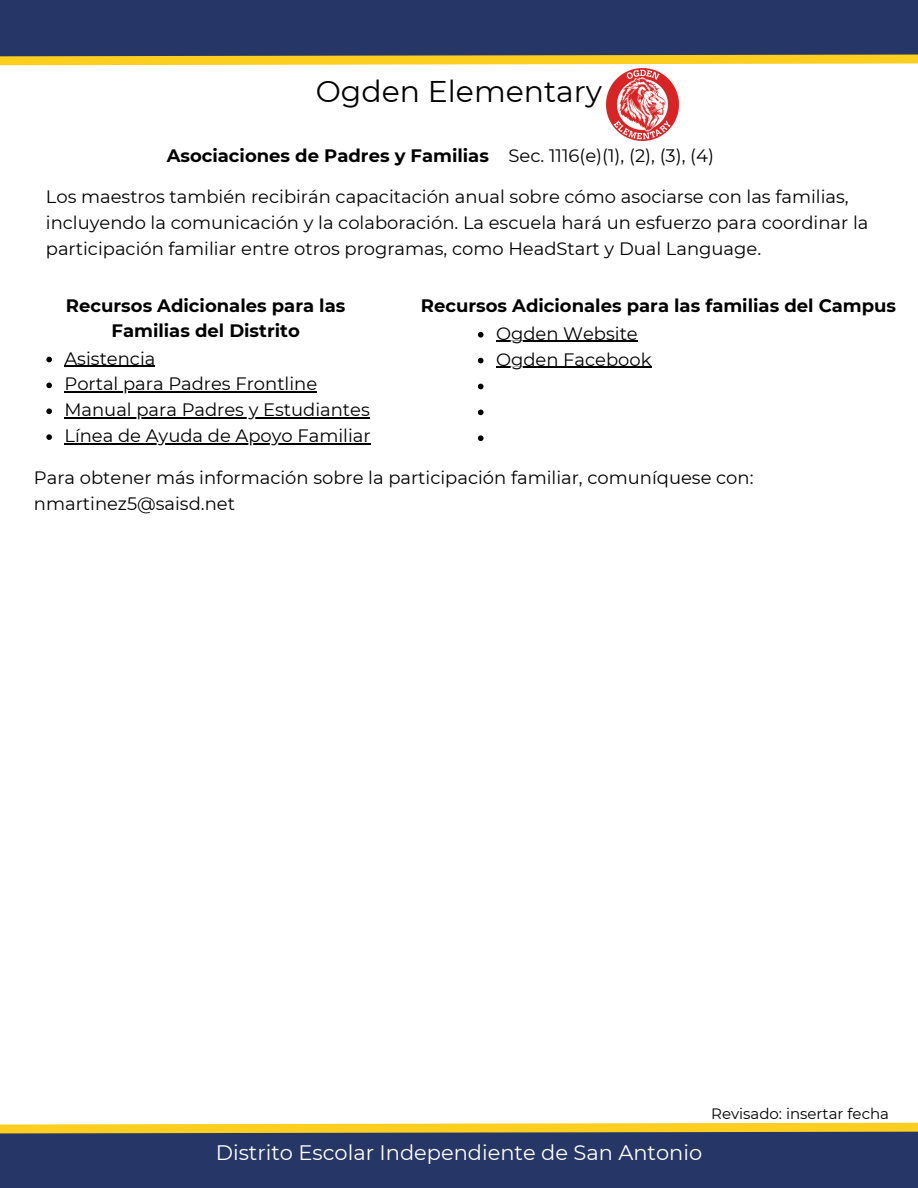
<style>
.page{position:relative;width:918px;height:1188px;background:#fff}
.page>*{position:absolute;margin:0;border:0;box-sizing:border-box;transform-origin:0 0}
.t1{font:30px "Montserrat";color:#000}
.t2{font:21px "Montserrat";color:#fff}
.t3{font:18px/25.8px "Montserrat";color:#000}
.t4{font:700 18px/24.8px "Montserrat";color:#000;text-align:center}
.t5{font:15px "Montserrat";color:#000}
</style>
<div class="page">
<div style="left:0;top:0;width:918px;height:59px;background:#253667"></div>
<svg style="left:0;top:54px;width:918px;height:12px"></svg>
<div style="left:0;top:1129px;width:918px;height:59px;background:#253667"></div>
<svg style="left:0;top:1122px;width:918px;height:12px"></svg>
<img style="left:607px;top:68px;width:72px;height:72px">
<svg style="left:46px;top:357px;width:6px;height:5px"></svg>
<hr style="left:64px;top:366px;width:91px;height:1px;background:#000">
<svg style="left:46px;top:383px;width:6px;height:5px"></svg>
<hr style="left:64px;top:392px;width:171px;height:1px;background:#000">
<hr style="left:235px;top:392px;width:82px;height:1px;background:#000">
<svg style="left:46px;top:408px;width:6px;height:6px"></svg>
<hr style="left:64px;top:417px;width:306px;height:2px;background:#000">
<svg style="left:46px;top:434px;width:6px;height:6px"></svg>
<hr style="left:64px;top:443px;width:307px;height:1px;background:#000">
<svg style="left:478px;top:332px;width:6px;height:6px"></svg>
<hr style="left:496px;top:341px;width:142px;height:1px;background:#000">
<svg style="left:478px;top:358px;width:6px;height:5px"></svg>
<hr style="left:496px;top:367px;width:155px;height:1px;background:#000">
<svg style="left:478px;top:384px;width:6px;height:5px"></svg>
<svg style="left:478px;top:410px;width:6px;height:5px"></svg>
<svg style="left:478px;top:435px;width:6px;height:6px"></svg>
<h1 class="t1" style="left:316px;top:73px;width:288px">Ogden Elementary</h1>
<p class="t4" style="left:167px;top:143px;width:324px">Asociaciones de Padres y Familias</p>
<h2 class="t3" style="left:508px;top:143px;width:207px">Sec. 1116(e)(1), (2), (3), (4)</h2>
<p class="t3" style="left:46px;top:184px;width:824px">Los maestros también recibirán capacitación anual sobre cómo asociarse con las familias, incluyendo la comunicación y la colaboración. La escuela hará un esfuerzo para coordinar la participación familiar entre otros programas, como HeadStart y Dual Language.</p>
<p class="t4" style="left:421px;top:293px;width:477px">Recursos Adicionales para las familias del Campus</p>
<h3 class="t3" style="left:496px;top:320px;width:143px">Ogden Website</h3>
<p class="t3" style="left:496px;top:346px;width:157px">Ogden Facebook</p>
<h3 class="t4" style="left:66px;top:293px;width:281px">Recursos Adicionales para las<br>Familias del Distrito</h3>
<h4 class="t3" style="left:64px;top:345px;width:92px">Asistencia</h4>
<h4 class="t3" style="left:64px;top:371px;width:254px">Portal para Padres Frontline</h4>
<h3 class="t3" style="left:64px;top:397px;width:307px">Manual para Padres y Estudiantes</h3>
<p class="t3" style="left:64px;top:423px;width:308px">Línea de Ayuda de Apoyo Familiar</p>
<p class="t3" style="left:34px;top:465px;width:721px">Para obtener más información sobre la participación familiar, comuníquese con: nmartinez5@saisd.net</p>
<p class="t2" style="left:216px;top:1140px;width:488px">Distrito Escolar Independiente de San Antonio</p>
<h4 class="t5" style="left:711px;top:1104px;width:179px">Revisado: insertar fecha</h4>
</div>
